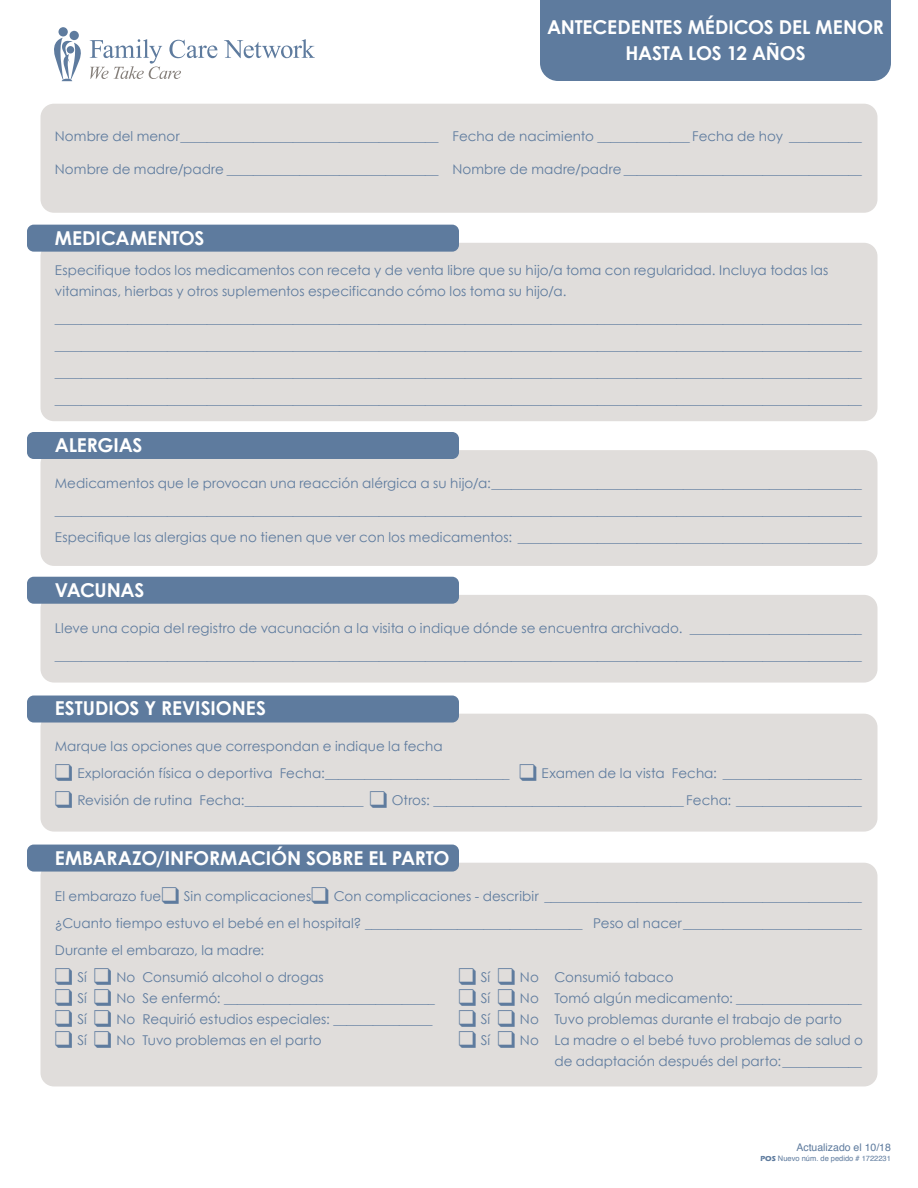
<style>
.page{position:relative;width:918px;height:1188px;background:#fff}
.page>*{position:absolute;margin:0;border:0;box-sizing:border-box;transform-origin:0 0}
.t1{font:700 19.2px/25.5px "Century Gothic";letter-spacing:-.005em;color:#fff;text-align:center}
.t2{font:13.5px/27px "Century Gothic";letter-spacing:.005em;color:#5e7b9e;text-align:justify}
.t3{font:10.5px "Helvetica";color:#5e7b9e}
.t4{font:7.5px "Helvetica";color:#5e7b9e}
.s1{font-family:"Eras ITC";font-weight:700}
</style>
<div class="page">
<div style="left:540px;top:0;width:351px;height:81px;background:#5e7b9e"></div>
<div style="left:40px;top:104px;width:838px;height:109px;background:#e0dddb;border-radius:14px"></div>
<div style="left:40px;top:450px;width:838px;height:116px;background:#e0dddb;border-radius:14px"></div>
<div style="left:40px;top:243px;width:838px;height:178px;background:#e0dddb;border-radius:14px"></div>
<div style="left:40px;top:595px;width:838px;height:88px;background:#e0dddb;border-radius:14px"></div>
<div style="left:40px;top:714px;width:838px;height:118px;background:#e0dddb;border-radius:14px"></div>
<div style="left:40px;top:863px;width:838px;height:223px;background:#e0dddb;border-radius:14px"></div>
<div style="left:27px;top:432px;width:432px;height:27px;background:#5e7b9e;border-radius:7px"></div>
<div style="left:27px;top:225px;width:432px;height:27px;background:#5e7b9e;border-radius:7px"></div>
<div style="left:27px;top:577px;width:432px;height:27px;background:#5e7b9e;border-radius:7px"></div>
<div style="left:27px;top:696px;width:432px;height:27px;background:#5e7b9e;border-radius:7px"></div>
<div style="left:27px;top:845px;width:432px;height:27px;background:#5e7b9e;border-radius:7px"></div>
<svg style="left:224px;top:39px;width:91px;height:19px"></svg>
<div style="left:59px;top:27px;width:9px;height:9px;background:#5e7b9e;border-radius:50%"></div>
<div style="left:70px;top:31px;width:9px;height:9px;background:#5e7b9e;border-radius:50%"></div>
<svg style="left:54px;top:38px;width:163px;height:43px"></svg>
<h1 class="t1" style="left:547px;top:14px;width:339px">ANTECEDENTES MÉDICOS DEL MENOR<br>HASTA LOS 12 AÑOS</h1>
<p class="t2" style="left:55px;top:122px;width:809px">Nombre del menor_______________________________________ Fecha de nacimiento ______________ Fecha de hoy ___________</p>
<p class="t2" style="left:55px;top:155px;width:809px">Nombre de madre/padre ________________________________ Nombre de madre/padre ____________________________________</p>
<h1 class="t1" style="left:55px;top:224px;width:151px">MEDICAMENTOS</h1>
<p class="t2" style="left:55px;top:259px;width:775px;line-height:21px">Especifique todos los medicamentos con receta y de venta libre que su hijo/a toma con regularidad. Incluya todas las vitaminas, hierbas y otros suplementos especificando cómo los toma su hijo/a.</p>
<p class="t2" style="left:55px;top:304px;width:809px">__________________________________________________________________________________________________________________________ __________________________________________________________________________________________________________________________ __________________________________________________________________________________________________________________________ __________________________________________________________________________________________________________________________</p>
<h1 class="t1" style="left:55px;top:431px;width:89px">ALERGIAS</h1>
<p class="t2" style="left:55px;top:469px;width:809px">Medicamentos que le provocan una reacción alérgica a su hijo/a:________________________________________________________ __________________________________________________________________________________________________________________________ Especifique las alergias que no tienen que ver con los medicamentos: ____________________________________________________</p>
<h1 class="t1" style="left:55px;top:576px;width:91px">VACUNAS</h1>
<p class="t2" style="left:55px;top:614px;width:809px">Lleve una copia del registro de vacunación a la visita o indique dónde se encuentra archivado. __________________________ __________________________________________________________________________________________________________________________</p>
<h1 class="t1" style="left:55px;top:695px;width:213px">ESTUDIOS Y REVISIONES</h1>
<p class="t2" style="left:55px;top:733px;width:389px">Marque las opciones que correspondan e indique la fecha</p>
<p class="t2" style="left:55px;top:760px;width:809px">❑ Exploración física o deportiva Fecha:____________________________ ❑ Examen de la vista Fecha: _____________________</p>
<p class="t2" style="left:55px;top:787px;width:809px">❑ Revisión de rutina Fecha:__________________ ❑ Otros: ______________________________________ Fecha: ___________________</p>
<h1 class="t1" style="left:55px;top:844px;width:396px">EMBARAZO/INFORMACIÓN SOBRE EL PARTO</h1>
<p class="t2" style="left:55px;top:882px;width:809px">El embarazo fue❑ Sin complicaciones❑ Con complicaciones - describir ________________________________________________ ¿Cuanto tiempo estuvo el bebé en el hospital? _________________________________ Peso al nacer___________________________ Durante el embarazo, la madre:</p>
<p class="t2" style="left:55px;top:963px;width:270px">❑ Sí ❑ No Consumió alcohol o drogas</p>
<p class="t2" style="left:458px;top:963px;width:217px">❑ Sí ❑ No Consumió tabaco</p>
<p class="t2" style="left:55px;top:984px;width:382px">❑ Sí ❑ No Se enfermó: ________________________________</p>
<p class="t2" style="left:458px;top:984px;width:405px">❑ Sí ❑ No Tomó algún medicamento: ___________________</p>
<p class="t2" style="left:55px;top:1005px;width:379px">❑ Sí ❑ No Requirió estudios especiales: _______________</p>
<p class="t2" style="left:458px;top:1005px;width:385px">❑ Sí ❑ No Tuvo problemas durante el trabajo de parto</p>
<p class="t2" style="left:55px;top:1026px;width:268px">❑ Sí ❑ No Tuvo problemas en el parto</p>
<p class="t2" style="left:458px;top:1029px;width:406px;line-height:21px;text-align:right">❑ Sí ❑ No La madre o el bebé tuvo problemas de salud o de adaptación después del parto:____________</p>
<p class="t3" style="left:796px;top:1140px;width:96px">Actualizado el 10/18</p>
<p class="t4" style="left:760px;top:1153px;width:132px"><span class="s1">POS</span> Nuevo núm. de pedido # 1722231</p>
</div>
